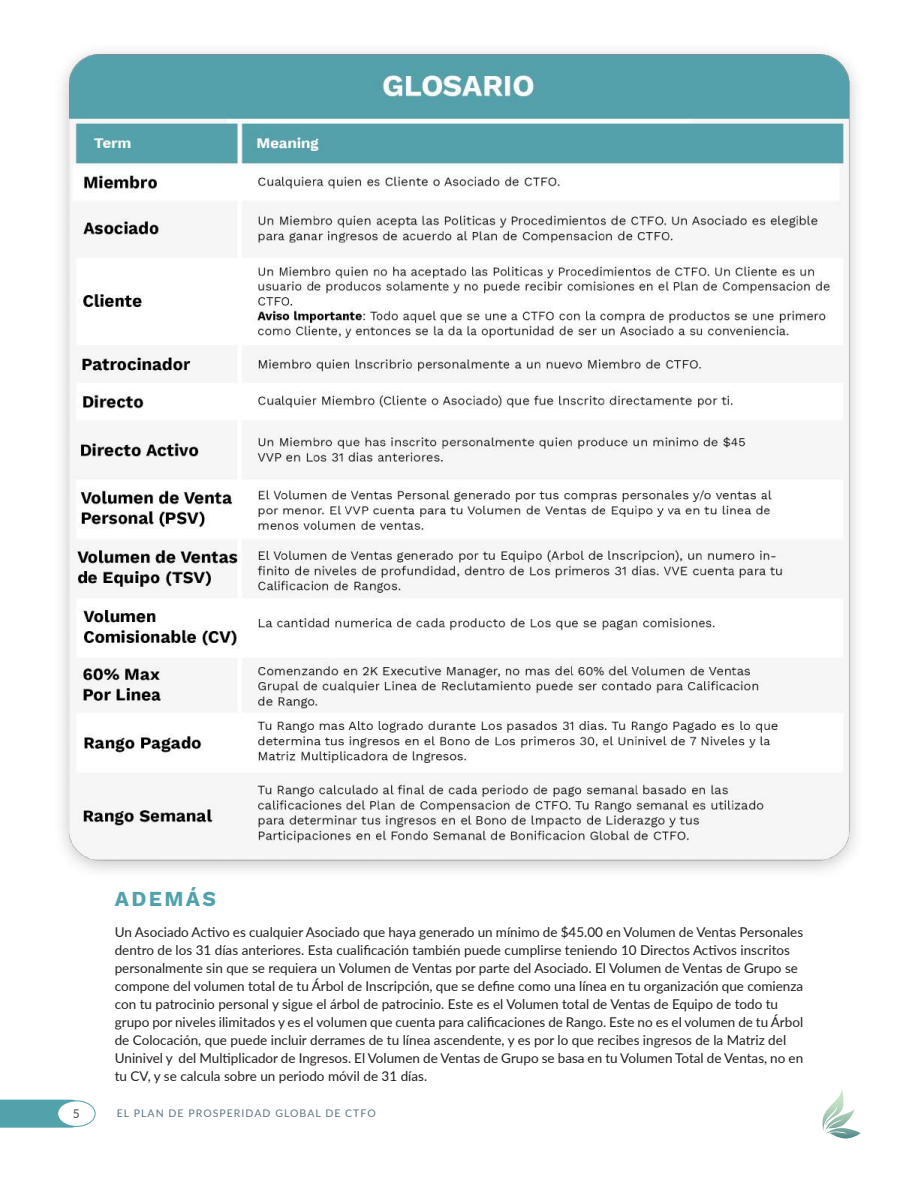
<style>
.page{position:relative;width:918px;height:1188px;background:#fff}
.page>*{position:absolute;margin:0;border:0;box-sizing:border-box;transform-origin:0 0}
.t1{font:21px "Work Sans";letter-spacing:.115em;color:#51a2aa}
.t2{font:13.5px/18px "Lato";color:#231f20}
.t3{font:12px "Lato";color:#45494c}
.t4{font:10.5px "Lato";letter-spacing:.1em;color:#5e7682}
</style>
<div class="page">
<img style="left:62px;top:50px;width:794px;height:821px">
<div style="left:0;top:1100px;width:85px;height:28px;background:#51a2aa"></div>
<div style="left:58px;top:1101px;width:37px;height:25px;background:#fff;border-radius:50%"></div>
<div style="left:57px;top:1101px;width:39px;height:26px;border:1px solid #51a2aa;border-radius:50%"></div>
<svg style="left:822px;top:1089px;width:39px;height:49px"></svg>
<h1 class="t1" style="left:115px;top:882px;width:103px">ADEMÁS</h1>
<p class="t2" style="left:115px;top:922px;width:690px">Un Asociado Activo es cualquier Asociado que haya generado un mínimo de $45.00 en Volumen de Ventas Personales dentro de los 31 días anteriores. Esta cualificación también puede cumplirse teniendo 10 Directos Activos inscritos personalmente sin que se requiera un Volumen de Ventas por parte del Asociado. El Volumen de Ventas de Grupo se compone del volumen total de tu Árbol de Inscripción, que se define como una línea en tu organización que comienza con tu patrocinio personal y sigue el árbol de patrocinio. Este es el Volumen total de Ventas de Equipo de todo tu grupo por niveles ilimitados y es el volumen que cuenta para calificaciones de Rango. Este no es el volumen de tu Árbol de Colocación, que puede incluir derrames de tu línea ascendente, y es por lo que recibes ingresos de la Matriz del Uninivel y del Multiplicador de Ingresos. El Volumen de Ventas de Grupo se basa en tu Volumen Total de Ventas, no en tu CV, y se calcula sobre un periodo móvil de 31 días.</p>
<p class="t3" style="left:73px;top:1105px;width:8px">5</p>
<p class="t4" style="left:117px;top:1106px;width:261px">EL PLAN DE PROSPERIDAD GLOBAL DE CTFO</p>
</div>
